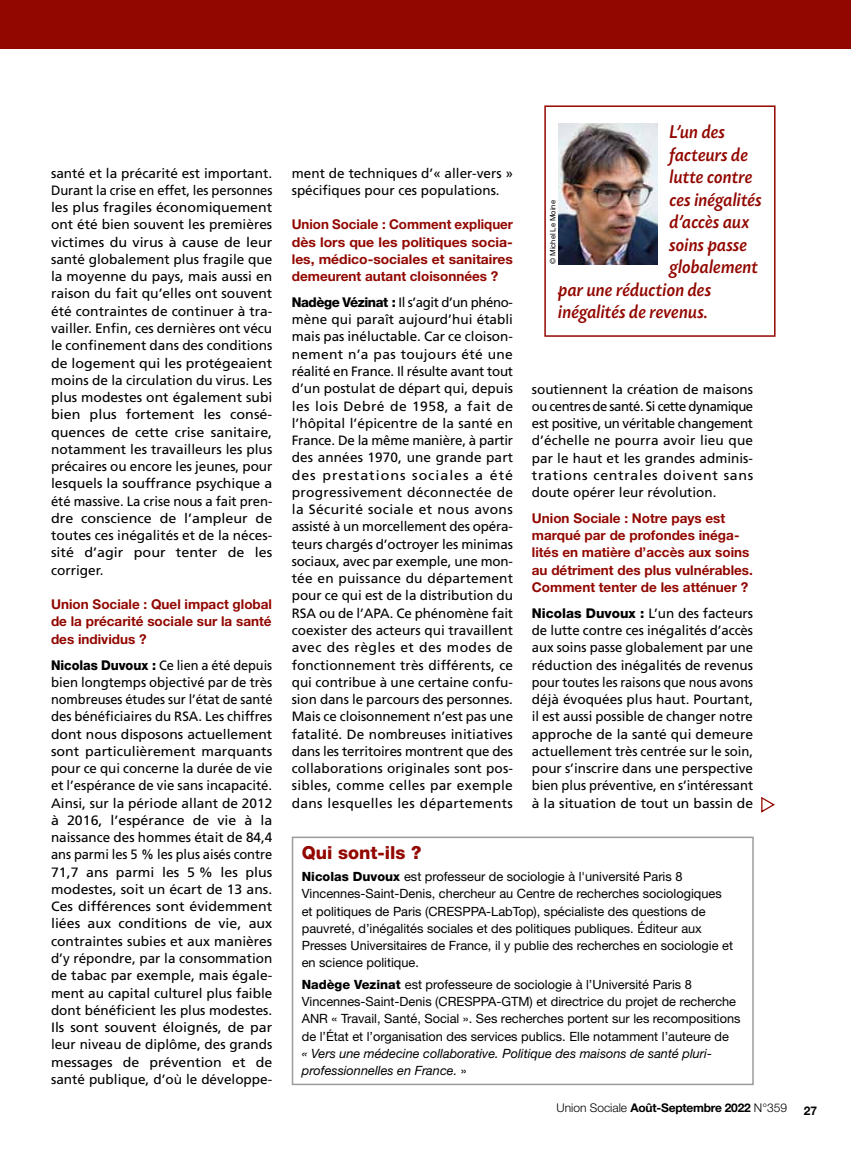
<style>
.page{position:relative;width:851px;height:1149px;background:#fff}
.page>*{position:absolute;margin:0;border:0;box-sizing:border-box;transform-origin:0 0}
.t1{font:19.5px "Today SB Med Ita";letter-spacing:-.01em;color:#920700}
.t2{font:800 18px "Helvetica Neue LT Std";color:#920700}
.t3{font:13.5px/17.2px "Frutiger";color:#000;text-align:justify}
.t4{font:13.5px/17.2px "Frutiger";color:#000;text-align:justify;scale:.95 1}
.t5{font:700 13.5px/17.2px "Helvetica Neue LT Std";color:#920700;text-align:justify}
.t6{font:12.75px/17.2px "Helvetica Neue LT Std";color:#000}
.t7{font:italic 12.75px/17.2px "Helvetica Neue LT Std";color:#000}
.t8{font:700 12px "Helvetica Neue LT Std";letter-spacing:-.02em;color:#000}
.t9{font:7.5px "Helvetica Neue LT Std";color:#000}
.s1{font-family:"Helvetica Neue LT Std";font-weight:800}
.s2{font-weight:800}
.s3{font-style:normal}
.s4{font-weight:300}
</style>
<div class="page">
<svg style="left:761px;top:796px;width:14px;height:17px"></svg>
<div style="left:544px;top:105px;width:231px;height:232px;border:2px solid #920700"></div>
<img style="left:558px;top:124px;width:99px;height:140px">
<div style="left:0;top:0;width:850px;height:49px;background:#920700"></div>
<div style="left:292px;top:836px;width:461px;height:248px;border:2px solid #9c9c9d"></div>
<p class="t3" style="left:51px;top:164px;width:223px">santé et la précarité est important.<br>Durant la crise en effet, les personnes les plus fragiles économiquement ont été bien souvent les premières victimes du virus à cause de leur santé globalement plus fragile que la moyenne du pays, mais aussi en raison du fait qu’elles ont souvent été contraintes de continuer à tra&shy;vailler. Enfin, ces dernières ont vécu le confinement dans des conditions de logement qui les protégeaient moins de la circulation du virus. Les plus modestes ont également subi bien plus fortement les consé&shy;quences de cette crise sanitaire, notamment les travailleurs les plus précaires ou encore les jeunes, pour lesquels la souffrance psychique a été massive. La crise nous a fait pren&shy;dre conscience de l’ampleur de toutes ces inégalités et de la néces&shy;sité d’agir pour tenter de les corriger.</p>
<p class="t5" style="left:51px;top:595px;width:222px">Union Sociale : Quel impact global de la précarité sociale sur la santé des individus ?</p>
<p class="t4" style="left:51px;top:656px;width:234px"><span class="s1">Nicolas Duvoux :</span> Ce lien a été depuis bien longtemps objectivé par de très nombreuses études sur l’état de santé des bénéficiaires du RSA. Les chiffres dont nous disposons actuellement sont particulièrement marquants pour ce qui concerne la durée de vie et l’espérance de vie sans incapacité.<br>Ainsi, sur la période allant de 2012 à 2016, l’espérance de vie à la naissance des hommes était de 84,4 ans parmi les 5 % les plus aisés contre 71,7 ans parmi les 5 % les plus modestes, soit un écart de 13 ans.<br>Ces différences sont évidemment liées aux conditions de vie, aux contraintes subies et aux manières d’y répondre, par la consommation de tabac par exemple, mais égale&shy;ment au capital culturel plus faible dont bénéficient les plus modestes.<br>Ils sont souvent éloignés, de par leur niveau de diplôme, des grands messages de prévention et de santé publique, d’où le développe-</p>
<p class="t3" style="left:292px;top:164px;width:223px">ment de techniques d’« aller-vers » spécifiques pour ces populations.</p>
<p class="t5" style="left:292px;top:215px;width:223px">Union Sociale : Comment expliquer dès lors que les politiques socia&shy;les, médico-sociales et sanitaires demeurent autant cloisonnées ?</p>
<p class="t3" style="left:292px;top:293px;width:223px"><span class="s1">Nadège Vézinat :</span> Il s’agit d’un phéno&shy;mène qui paraît aujourd’hui établi mais pas inéluctable. Car ce cloison&shy;nement n’a pas toujours été une réalité en France. Il résulte avant tout d’un postulat de départ qui, depuis les lois Debré de 1958, a fait de l’hôpital l’épicentre de la santé en France. De la même manière, à partir des années 1970, une grande part des prestations sociales a été progressivement déconnectée de la Sécurité sociale et nous avons assisté à un morcellement des opéra&shy;teurs chargés d’octroyer les minimas sociaux, avec par exemple, une mon&shy;tée en puissance du département pour ce qui est de la distribution du RSA ou de l’APA. Ce phénomène fait coexister des acteurs qui travaillent avec des règles et des modes de fonctionnement très différents, ce qui contribue à une certaine confu&shy;sion dans le parcours des personnes.<br>Mais ce cloisonnement n’est pas une fatalité. De nombreuses initiatives dans les territoires montrent que des collaborations originales sont pos&shy;sibles, comme celles par exemple dans lesquelles les départements</p>
<h1 class="t1" style="left:669px;top:121px;width:57px">L’un des</h1>
<h1 class="t1" style="left:669px;top:144px;width:80px">facteurs de</h1>
<h1 class="t1" style="left:669px;top:166px;width:85px">lutte contre</h1>
<h1 class="t1" style="left:669px;top:189px;width:94px">ces inégalités</h1>
<h1 class="t1" style="left:669px;top:211px;width:82px">d’accès aux</h1>
<h1 class="t1" style="left:669px;top:234px;width:79px">soins passe</h1>
<h1 class="t1" style="left:669px;top:256px;width:90px">globalement</h1>
<h1 class="t1" style="left:558px;top:279px;width:155px">par une réduction des</h1>
<h1 class="t1" style="left:558px;top:301px;width:152px">inégalités de revenus.</h1>
<p class="t9" style="left:548px;top:264px;width:65px;rotate:-90deg">© Michel Le Moine</p>
<p class="t3" style="left:531px;top:380px;width:223px">soutiennent la création de maisons ou centres de santé. Si cette dynamique est positive, un véritable changement d’échelle ne pourra avoir lieu que par le haut et les grandes adminis&shy;trations centrales doivent sans doute opérer leur révolution.</p>
<p class="t5" style="left:531px;top:509px;width:222px;text-align:left">Union Sociale : Notre pays est marqué par de profondes inéga&shy;lités en matière d’accès aux soins au détriment des plus vulnérables.<br>Comment tenter de les atténuer ?</p>
<p class="t3" style="left:531px;top:604px;width:223px"><span class="s1">Nicolas Duvoux :</span> L’un des facteurs de lutte contre ces inégalités d’accès aux soins passe globalement par une réduction des inégalités de revenus pour toutes les raisons que nous avons déjà évoquées plus haut. Pourtant, il est aussi possible de changer notre approche de la santé qui demeure actuellement très centrée sur le soin, pour s’inscrire dans une perspective bien plus préventive, en s’intéressant à la situation de tout un bassin de</p>
<h2 class="t2" style="left:302px;top:842px;width:121px">Qui sont-ils ?</h2>
<p class="t6" style="left:302px;top:867px;width:432px"><span class="s2">Nicolas Duvoux</span> est professeur de sociologie à l'université Paris 8<br>Vincennes-Saint-Denis, chercheur au Centre de recherches sociologiques et politiques de Paris (CRESPPA-LabTop), spécialiste des questions de pauvreté, d’inégalités sociales et des politiques publiques. Éditeur aux Presses Universitaires de France, il y publie des recherches en sociologie et en science politique.</p>
<p class="t6" style="left:302px;top:975px;width:440px"><span class="s2">Nadège Vezinat</span> est professeure de sociologie à l’Université Paris 8<br>Vincennes-Saint-Denis (CRESPPA-GTM) et directrice du projet de recherche ANR « Travail, Santé, Social ». Ses recherches portent sur les recompositions de l’État et l’organisation des services publics. Elle notamment l’auteure de</p>
<p class="t7" style="left:302px;top:1044px;width:411px">« Vers une médecine collaborative. Politique des maisons de santé pluri&shy;professionnelles en France. <span class="s3">»</span></p>
<p class="t8" style="left:556px;top:1099px;width:232px"><span class="s4">Union Sociale</span> Août-Septembre 2022 <span class="s4">N°359</span></p>
<p class="t8" style="left:803px;top:1102px;width:15px">27</p>
</div>
